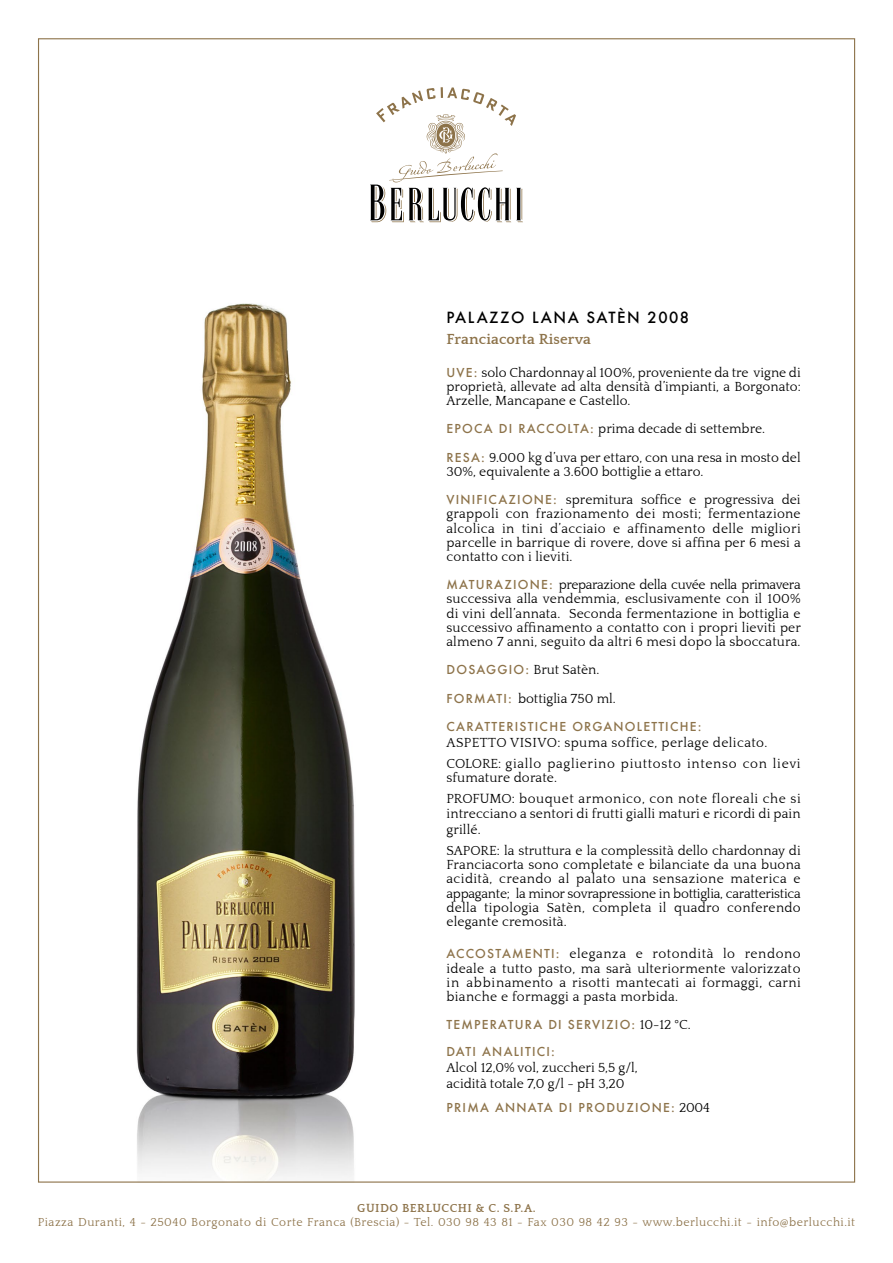
<style>
.page{position:relative;width:893px;height:1263px;background:#fff}
.page>*{position:absolute;margin:0;border:0;box-sizing:border-box;transform-origin:0 0}
.t1{font:500 15px "Futura";letter-spacing:.1em;color:#000}
.t2{font:700 15px "Quattrocento";letter-spacing:.01em;color:#8d734a}
.t3{font:13.5px/14.2px "Quattrocento";letter-spacing:.01em;color:#000;text-align:justify}
.t4{font:13.5px/21px "Quattrocento";letter-spacing:.03em;color:#000}
.t5{font:13.5px/21px "Quattrocento";letter-spacing:.04em;color:#000}
.t6{font:500 12px "Futura";letter-spacing:.1em;color:#8d734a}
.t7{font:11.85px "Quattrocento";letter-spacing:.04em;color:#8d734a}
.t8{font:700 11.85px "Quattrocento";letter-spacing:.04em;color:#8d734a}
.s1{font-family:"Futura";font-weight:500;font-size:12px;color:#8d734a}
.s2{font-family:"Quattrocento";font-weight:400;font-size:13.5px;color:#000}
</style>
<div class="page">
<svg style="left:370px;top:87px;width:153px;height:135px"></svg>
<img style="left:136px;top:303px;width:219px;height:877px">
<p class="t1" style="left:446px;top:307px;width:244px">PALAZZO LANA SATÈN 2008</p>
<p class="t2" style="left:446px;top:331px;width:146px">Franciacorta Riserva</p>
<p class="t3" style="left:446px;top:365px;width:356px"><span class="s1">UVE:</span> solo Chardonnay al 100%, proveniente da tre vigne di proprietà, allevate ad alta densità d’impianti, a Borgonato:<br>Arzelle, Mancapane e Castello.</p>
<p class="t3" style="left:446px;top:415px;width:356px;line-height:28.2px"><span class="s1">EPOCA DI RACCOLTA:</span> prima decade di settembre.<br><span class="s1">RESA:</span> 9.000 kg d’uva per ettaro, con una resa in mosto del</p>
<p class="t3" style="left:446px;top:458px;width:356px;line-height:28.2px">30%, equivalente a 3.600 bottiglie a ettaro.<br><span class="s1">VINIFICAZIONE:</span> spremitura soffice e progressiva dei</p>
<p class="t3" style="left:446px;top:507px;width:356px">grappoli con frazionamento dei mosti; fermentazione alcolica in tini d’acciaio e affinamento delle migliori parcelle in barrique di rovere, dove si affina per 6 mesi a contatto con i lieviti.</p>
<p class="t3" style="left:446px;top:578px;width:356px"><span class="s1">MATURAZIONE:</span> preparazione della cuvée nella primavera successiva alla vendemmia, esclusivamente con il 100% di vini dell’annata. Seconda fermentazione in bottiglia e successivo affinamento a contatto con i propri lieviti per almeno 7 anni, seguito da altri 6 mesi dopo la sboccatura.</p>
<p class="t3" style="left:446px;top:656px;width:171px;line-height:28.2px"><span class="s1">DOSAGGIO:</span> Brut Satèn.<br><span class="s1">FORMATI:</span> bottiglia 750 ml.</p>
<p class="t6" style="left:446px;top:718px;width:257px">CARATTERISTICHE ORGANOLETTICHE:</p>
<p class="t4" style="left:446px;top:732px;width:356px">ASPETTO VISIVO: spuma soffice, perlage delicato.<br>COLORE: giallo paglierino piuttosto intenso con lievi</p>
<p class="t5" style="left:446px;top:768px;width:356px">sfumature dorate.<br>PROFUMO: bouquet armonico, con note floreali che si</p>
<p class="t3" style="left:446px;top:805px;width:356px;line-height:16.2px">intrecciano a sentori di frutti gialli maturi e ricordi di pain grillé.</p>
<p class="t3" style="left:446px;top:844px;width:356px">SAPORE: la struttura e la complessità dello chardonnay di Franciacorta sono completate e bilanciate da una buona acidità, creando al palato una sensazione materica e appagante; la minor sovrapressione in bottiglia, caratteristica della tipologia Satèn, completa il quadro conferendo elegante cremosità.</p>
<p class="t3" style="left:446px;top:947px;width:356px"><span class="s1">ACCOSTAMENTI:</span> eleganza e rotondità lo rendono ideale a tutto pasto, ma sarà ulteriormente valorizzato in abbinamento a risotti mantecati ai formaggi, carni bianche e formaggi a pasta morbida.</p>
<p class="t6" style="left:446px;top:1017px;width:246px">TEMPERATURA DI SERVIZIO: <span class="s2">10-12 °C.</span></p>
<p class="t6" style="left:446px;top:1043px;width:110px">DATI ANALITICI:</p>
<p class="t3" style="left:446px;top:1060px;width:193px;line-height:16.2px">Alcol 12,0% vol, zuccheri 5,5 g/l, acidità totale 7,0 g/l - pH 3,20</p>
<p class="t6" style="left:446px;top:1100px;width:265px">PRIMA ANNATA DI PRODUZIONE: <span class="s2">2004</span></p>
<p class="t8" style="left:357px;top:1202px;width:180px">GUIDO BERLUCCHI &amp; C. S.P.A.</p>
<p class="t7" style="left:38px;top:1216px;width:819px">Piazza Duranti, 4 - 25040 Borgonato di Corte Franca (Brescia) - Tel. 030 98 43 81 - Fax 030 98 42 93 - www.berlucchi.it - info@berlucchi.it</p>
</div>
